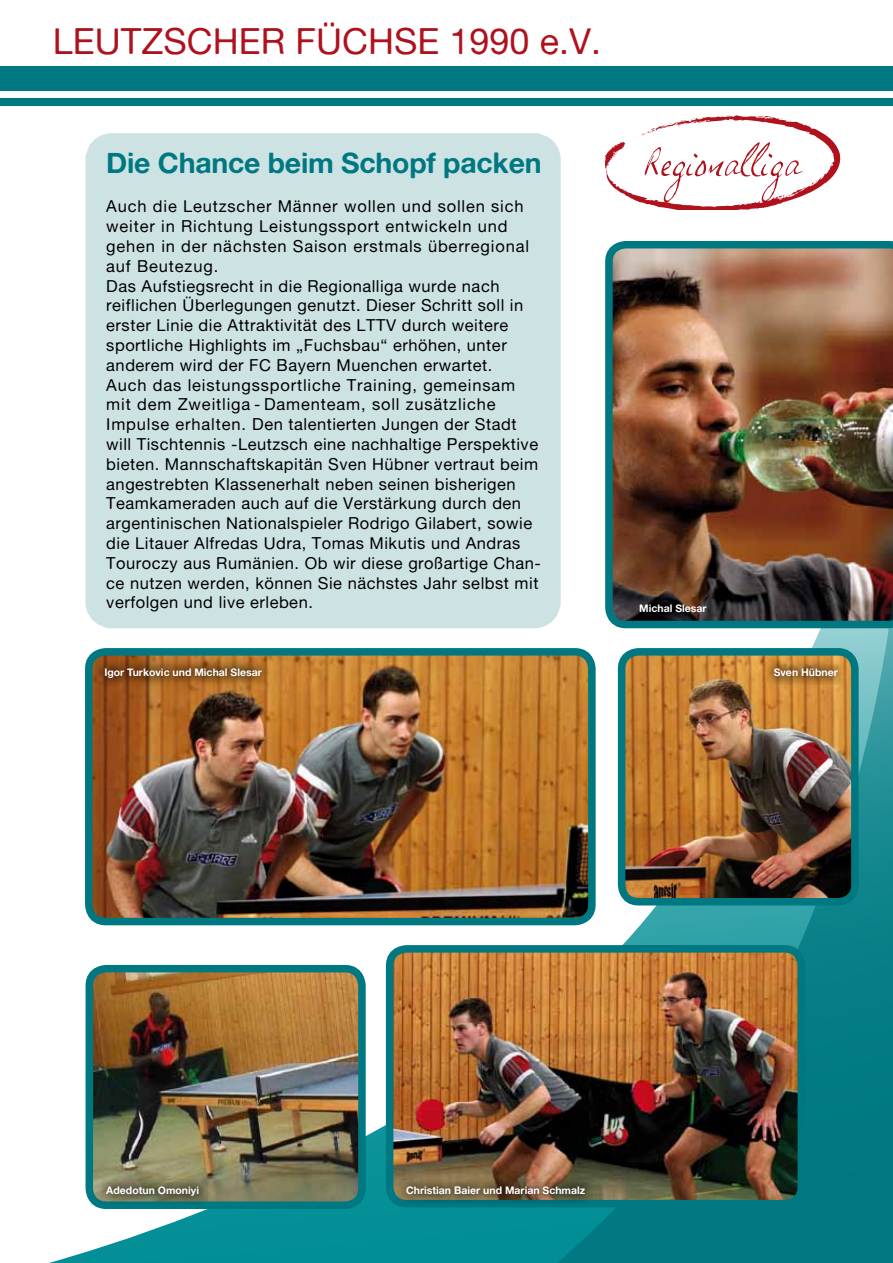
<style>
.page{position:relative;width:893px;height:1263px;background:#fff}
.page>*{position:absolute;margin:0;border:0;box-sizing:border-box;transform-origin:0 0}
.t1{font:36px "Alte Haas Grotesk";color:#af111d}
.t2{font:28.5px "Alte Haas Grotesk Bold";letter-spacing:-.01em;color:#007881}
.t3{font:16.5px/19.8px "Alte Haas Grotesk";letter-spacing:.03em;color:#000}
.t4{font:10.5px "Alte Haas Grotesk Bold";color:#fff}
</style>
<div class="page">
<div style="left:0;top:66px;width:893px;height:24px;background:#007881"></div>
<div style="left:0;top:98px;width:893px;height:7px;background:#007881"></div>
<svg style="left:49px;top:628px;width:494px;height:635px"></svg>
<div style="left:104px;top:152px;width:438px;height:457px;background:#cde2e3;border-radius:8px"></div>
<div style="left:85px;top:133px;width:476px;height:495px;border:38px solid #cde2e3;border-radius:8px"></div>
<img style="left:89px;top:969px;width:273px;height:236px">
<div style="left:86px;top:965px;width:280px;height:244px;border:8px solid #007881;border-radius:17px"></div>
<svg style="left:605px;top:241px;width:288px;height:134px;background:#94745c"></svg>
<svg style="left:93px;top:1173px;width:114px;height:31px;background:#6e775b"></svg>
<img style="left:543px;top:375px;width:350px;height:888px">
<img style="left:622px;top:652px;width:233px;height:250px">
<div style="left:618px;top:648px;width:241px;height:257px;border:8px solid #007881;border-radius:17px"></div>
<img style="left:390px;top:949px;width:411px;height:255px">
<div style="left:386px;top:945px;width:419px;height:262px;border:8px solid #007881;border-radius:17px"></div>
<img style="left:94px;top:652px;width:498px;height:269px">
<div style="left:85px;top:648px;width:511px;height:277px;border:8px solid #007881;border-radius:17px"></div>
<svg style="left:761px;top:655px;width:85px;height:30px;background:#b27b34"></svg>
<svg style="left:92px;top:655px;width:179px;height:32px;background:#915a23"></svg>
<svg style="left:393px;top:1173px;width:201px;height:30px;background:#655f45"></svg>
<svg style="left:605px;top:115px;width:236px;height:95px"></svg>
<h1 class="t1" style="left:53px;top:20px;width:550px">LEUTZSCHER FÜCHSE 1990 e.V.</h1>
<h2 class="t2" style="left:106px;top:145px;width:437px">Die Chance beim Schopf packen</h2>
<p class="t3" style="left:106px;top:196px;width:436px">Auch die Leutzscher Männer wollen und sollen sich weiter in Richtung Leistungssport entwickeln und gehen in der nächsten Saison erstmals überregional auf Beutezug.<br>Das Aufstiegsrecht in die Regionalliga wurde nach reiflichen Überlegungen genutzt. Dieser Schritt soll in erster Linie die Attraktivität des LTTV durch weitere sportliche Highlights im „Fuchsbau“ erhöhen, unter anderem wird der FC Bayern Muenchen erwartet.<br>Auch das leistungssportliche Training, gemeinsam mit dem Zweitliga - Damenteam, soll zusätzliche Impulse erhalten. Den talentierten Jungen der Stadt will Tischtennis -Leutzsch eine nachhaltige Perspektive bieten. Mannschaftskapitän Sven Hübner vertraut beim angestrebten Klassenerhalt neben seinen bisherigen Teamkameraden auch auf die Verstärkung durch den argentinischen Nationalspieler Rodrigo Gilabert, sowie die Litauer Alfredas Udra, Tomas Mikutis und Andras Touroczy aus Rumänien. Ob wir diese großartige Chan&shy;ce nutzen werden, können Sie nächstes Jahr selbst mit verfolgen und live erleben.</p>
<p class="t4" style="left:639px;top:602px;width:69px">Michal Slesar</p>
<p class="t4" style="left:104px;top:665px;width:159px">Igor Turkovic und Michal Slesar</p>
<p class="t4" style="left:774px;top:665px;width:66px">Sven Hübner</p>
<p class="t4" style="left:106px;top:1184px;width:94px">Adedotun Omoniyi</p>
<p class="t4" style="left:406px;top:1184px;width:181px">Christian Baier und Marian Schmalz</p>
</div>
